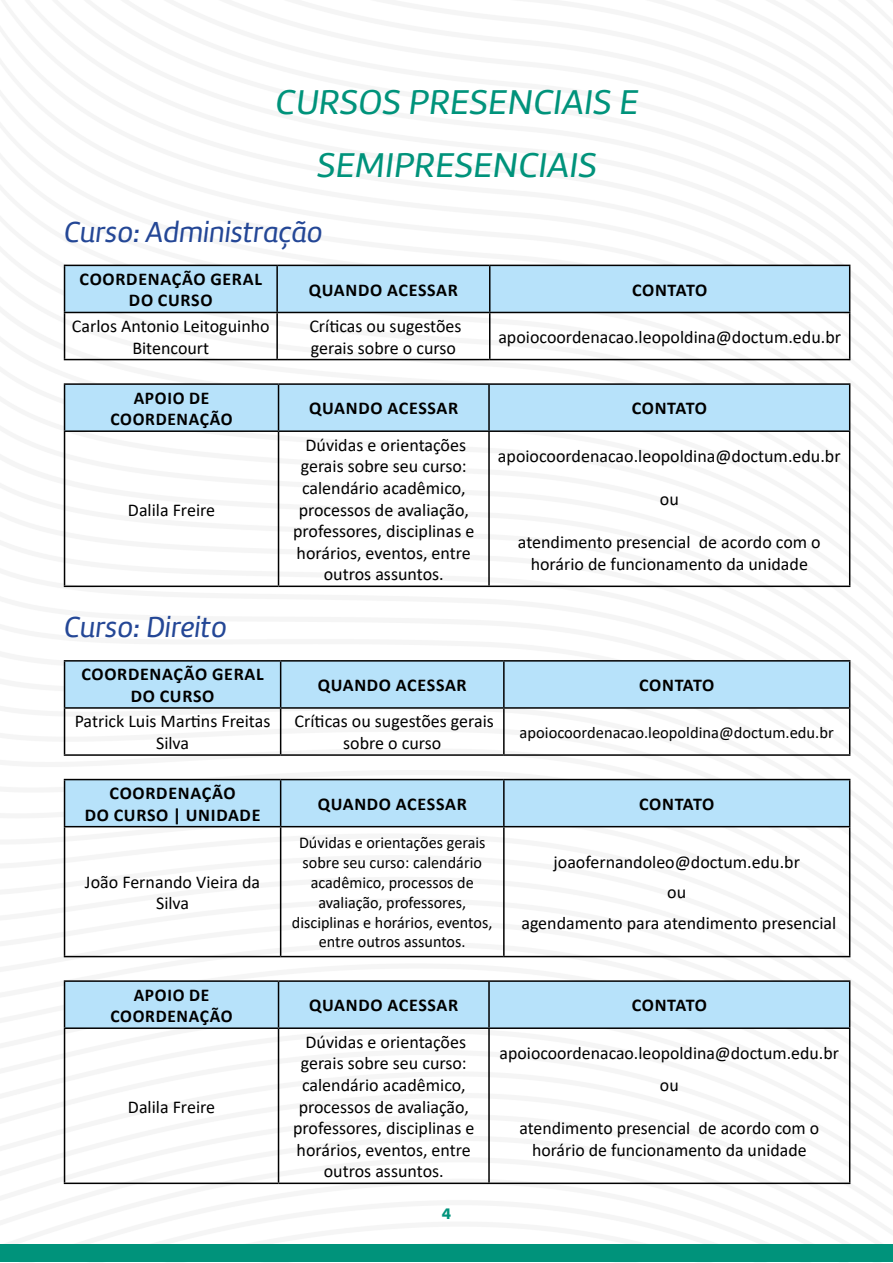
<style>
.page{position:relative;width:893px;height:1263px;background:#fff}
.page>*{position:absolute;margin:0;border:0;box-sizing:border-box;transform-origin:0 0}
.t1{font:35.7px/63px "Amelia Basic Italic";color:#00937b;text-align:center;scale:1.05 1}
.t2{font:30px "Amelia Basic Italic";color:#244796}
.t3{font:18px/21.6px "Calibri";color:#000;text-align:center}
.t4{font:700 18px/21.6px "Calibri";letter-spacing:.04em;color:#000;text-align:center}
.t5{font:700 18px "Calibri";letter-spacing:.02em;color:#000}
.t6{font:16.5px/19.8px "Calibri";color:#000;text-align:center}
.t7{font:700 15px "Futura BT";color:#00937b}
</style>
<div class="page">
<img style="left:0;top:264px;width:851px;height:998px">
<div style="left:1px;top:1244px;width:892px;height:18px;background:#00937b"></div>
<div style="left:65px;top:266px;width:784px;height:46px;background:#b7e2fa"></div>
<hr style="left:64px;top:265px;width:213px;height:1px;background:#000">
<hr style="left:64px;top:266px;width:1px;height:46px;background:#000">
<hr style="left:277px;top:265px;width:213px;height:1px;background:#000">
<hr style="left:276px;top:266px;width:2px;height:46px;background:#000">
<hr style="left:490px;top:265px;width:360px;height:1px;background:#000">
<hr style="left:489px;top:266px;width:1px;height:46px;background:#000">
<hr style="left:849px;top:266px;width:1px;height:46px;background:#000">
<hr style="left:64px;top:312px;width:213px;height:1px;background:#000">
<hr style="left:64px;top:313px;width:1px;height:46px;background:#000">
<hr style="left:277px;top:312px;width:213px;height:1px;background:#000">
<hr style="left:276px;top:313px;width:2px;height:46px;background:#000">
<hr style="left:490px;top:312px;width:360px;height:1px;background:#000">
<hr style="left:489px;top:313px;width:1px;height:46px;background:#000">
<hr style="left:849px;top:313px;width:1px;height:46px;background:#000">
<hr style="left:64px;top:359px;width:213px;height:1px;background:#000">
<hr style="left:277px;top:359px;width:213px;height:1px;background:#000">
<hr style="left:490px;top:359px;width:360px;height:1px;background:#000">
<div style="left:65px;top:385px;width:784px;height:45px;background:#b7e2fa"></div>
<hr style="left:64px;top:383px;width:215px;height:2px;background:#000">
<hr style="left:64px;top:385px;width:1px;height:45px;background:#000">
<hr style="left:279px;top:383px;width:210px;height:2px;background:#000">
<hr style="left:278px;top:385px;width:1px;height:45px;background:#000">
<hr style="left:489px;top:383px;width:361px;height:2px;background:#000">
<hr style="left:488px;top:385px;width:2px;height:45px;background:#000">
<hr style="left:849px;top:385px;width:1px;height:45px;background:#000">
<hr style="left:64px;top:430px;width:215px;height:2px;background:#000">
<hr style="left:64px;top:432px;width:1px;height:154px;background:#000">
<hr style="left:279px;top:430px;width:210px;height:2px;background:#000">
<hr style="left:278px;top:432px;width:1px;height:154px;background:#000">
<hr style="left:489px;top:430px;width:361px;height:2px;background:#000">
<hr style="left:488px;top:432px;width:2px;height:154px;background:#000">
<hr style="left:849px;top:432px;width:1px;height:154px;background:#000">
<hr style="left:64px;top:586px;width:215px;height:1px;background:#000">
<hr style="left:279px;top:586px;width:210px;height:1px;background:#000">
<hr style="left:489px;top:586px;width:361px;height:1px;background:#000">
<div style="left:65px;top:662px;width:784px;height:45px;background:#b7e2fa"></div>
<hr style="left:64px;top:660px;width:217px;height:2px;background:#000">
<hr style="left:64px;top:662px;width:1px;height:45px;background:#000">
<hr style="left:281px;top:660px;width:223px;height:2px;background:#000">
<hr style="left:280px;top:662px;width:1px;height:45px;background:#000">
<hr style="left:504px;top:660px;width:346px;height:2px;background:#000">
<hr style="left:503px;top:662px;width:2px;height:45px;background:#000">
<hr style="left:849px;top:662px;width:1px;height:45px;background:#000">
<hr style="left:64px;top:707px;width:217px;height:2px;background:#000">
<hr style="left:64px;top:709px;width:1px;height:45px;background:#000">
<hr style="left:281px;top:707px;width:223px;height:2px;background:#000">
<hr style="left:280px;top:709px;width:1px;height:45px;background:#000">
<hr style="left:504px;top:707px;width:346px;height:2px;background:#000">
<hr style="left:503px;top:709px;width:2px;height:45px;background:#000">
<hr style="left:849px;top:709px;width:1px;height:45px;background:#000">
<hr style="left:64px;top:754px;width:217px;height:2px;background:#000">
<hr style="left:281px;top:754px;width:223px;height:2px;background:#000">
<hr style="left:504px;top:754px;width:346px;height:2px;background:#000">
<div style="left:65px;top:780px;width:784px;height:46px;background:#b7e2fa"></div>
<hr style="left:64px;top:779px;width:217px;height:1px;background:#000">
<hr style="left:64px;top:780px;width:1px;height:46px;background:#000">
<hr style="left:281px;top:779px;width:223px;height:1px;background:#000">
<hr style="left:280px;top:780px;width:1px;height:46px;background:#000">
<hr style="left:504px;top:779px;width:346px;height:1px;background:#000">
<hr style="left:503px;top:780px;width:2px;height:46px;background:#000">
<hr style="left:849px;top:780px;width:1px;height:46px;background:#000">
<hr style="left:64px;top:826px;width:217px;height:1px;background:#000">
<hr style="left:64px;top:827px;width:1px;height:129px;background:#000">
<hr style="left:281px;top:826px;width:223px;height:1px;background:#000">
<hr style="left:280px;top:827px;width:1px;height:129px;background:#000">
<hr style="left:504px;top:826px;width:346px;height:1px;background:#000">
<hr style="left:503px;top:827px;width:2px;height:129px;background:#000">
<hr style="left:849px;top:827px;width:1px;height:129px;background:#000">
<hr style="left:64px;top:956px;width:217px;height:1px;background:#000">
<hr style="left:281px;top:956px;width:223px;height:1px;background:#000">
<hr style="left:504px;top:956px;width:346px;height:1px;background:#000">
<div style="left:65px;top:982px;width:784px;height:45px;background:#b7e2fa"></div>
<hr style="left:64px;top:980px;width:215px;height:2px;background:#000">
<hr style="left:64px;top:982px;width:1px;height:45px;background:#000">
<hr style="left:279px;top:980px;width:210px;height:2px;background:#000">
<hr style="left:278px;top:982px;width:1px;height:45px;background:#000">
<hr style="left:489px;top:980px;width:361px;height:2px;background:#000">
<hr style="left:488px;top:982px;width:2px;height:45px;background:#000">
<hr style="left:849px;top:982px;width:1px;height:45px;background:#000">
<hr style="left:64px;top:1027px;width:215px;height:2px;background:#000">
<hr style="left:64px;top:1029px;width:1px;height:153px;background:#000">
<hr style="left:279px;top:1027px;width:210px;height:2px;background:#000">
<hr style="left:278px;top:1029px;width:1px;height:153px;background:#000">
<hr style="left:489px;top:1027px;width:361px;height:2px;background:#000">
<hr style="left:488px;top:1029px;width:2px;height:153px;background:#000">
<hr style="left:849px;top:1029px;width:1px;height:153px;background:#000">
<hr style="left:64px;top:1182px;width:215px;height:2px;background:#000">
<hr style="left:279px;top:1182px;width:210px;height:2px;background:#000">
<hr style="left:489px;top:1182px;width:361px;height:2px;background:#000">
<h1 class="t1" style="left:275px;top:70px;width:348px">CURSOS PRESENCIAIS E<br>SEMIPRESENCIAIS</h1>
<h2 class="t2" style="left:64px;top:214px;width:260px">Curso: Administração</h2>
<p class="t4" style="left:80px;top:268px;width:184px">COORDENAÇÃO GERAL<br>DO CURSO</p>
<p class="t4" style="left:309px;top:279px;width:151px">QUANDO ACESSAR</p>
<p class="t5" style="left:632px;top:277px;width:77px">CONTATO</p>
<p class="t3" style="left:72px;top:315px;width:199px">Carlos Antonio Leitoguinho<br>Bitencourt</p>
<p class="t3" style="left:309px;top:315px;width:154px;text-align:left">Críticas ou sugestões gerais sobre o curso</p>
<p class="t3" style="left:498px;top:326px;width:344px">apoiocoordenacao.leopoldina@doctum.edu.br</p>
<p class="t4" style="left:110px;top:387px;width:124px">APOIO DE<br>COORDENAÇÃO</p>
<p class="t4" style="left:309px;top:397px;width:151px">QUANDO ACESSAR</p>
<p class="t5" style="left:632px;top:396px;width:77px">CONTATO</p>
<p class="t3" style="left:128px;top:498px;width:89px">Dalila Freire</p>
<h2 class="t2" style="left:64px;top:610px;width:164px">Curso: Direito</h2>
<p class="t4" style="left:81px;top:663px;width:184px">COORDENAÇÃO GERAL<br>DO CURSO</p>
<p class="t3" style="left:293px;top:433px;width:183px">Dúvidas e orientações gerais sobre seu curso: calendário acadêmico, processos de avaliação, professores, disciplinas e horários, eventos, entre outros assuntos.</p>
<p class="t3" style="left:498px;top:444px;width:344px">apoiocoordenacao.leopoldina@doctum.edu.br</p>
<p class="t3" style="left:660px;top:487px;width:20px">ou</p>
<p class="t3" style="left:518px;top:531px;width:304px">atendimento presencial de acordo com o horário de funcionamento da unidade</p>
<p class="t4" style="left:318px;top:674px;width:151px">QUANDO ACESSAR</p>
<p class="t5" style="left:639px;top:672px;width:77px">CONTATO</p>
<p class="t3" style="left:75px;top:710px;width:197px">Patrick Luis Martins Freitas<br>Silva</p>
<p class="t3" style="left:295px;top:710px;width:201px">Críticas ou sugestões gerais sobre o curso</p>
<p class="t6" style="left:520px;top:722px;width:316px">apoiocoordenacao.leopoldina@doctum.edu.br</p>
<p class="t4" style="left:85px;top:782px;width:177px">COORDENAÇÃO<br>DO CURSO | UNIDADE</p>
<p class="t4" style="left:318px;top:793px;width:151px">QUANDO ACESSAR</p>
<p class="t5" style="left:639px;top:791px;width:77px">CONTATO</p>
<p class="t3" style="left:85px;top:870px;width:177px">João Fernando Vieira da<br>Silva</p>
<p class="t6" style="left:292px;top:832px;width:202px">Dúvidas e orientações gerais sobre seu curso: calendário acadêmico, processos de avaliação, professores, disciplinas e horários, eventos, entre outros assuntos.</p>
<p class="t3" style="left:521px;top:846px;width:316px;line-height:30.6px">joaofernandoleo@doctum.edu.br<br>ou<br>agendamento para atendimento presencial</p>
<p class="t4" style="left:110px;top:983px;width:124px">APOIO DE<br>COORDENAÇÃO</p>
<p class="t4" style="left:309px;top:994px;width:151px">QUANDO ACESSAR</p>
<p class="t5" style="left:632px;top:993px;width:77px">CONTATO</p>
<p class="t3" style="left:128px;top:1095px;width:89px">Dalila Freire</p>
<p class="t3" style="left:293px;top:1030px;width:183px">Dúvidas e orientações gerais sobre seu curso: calendário acadêmico, processos de avaliação, professores, disciplinas e horários, eventos, entre outros assuntos.</p>
<p class="t3" style="left:500px;top:1036px;width:341px;line-height:32.4px">apoiocoordenacao.leopoldina@doctum.edu.br ou</p>
<p class="t3" style="left:519px;top:1117px;width:301px">atendimento presencial de acordo com o horário de funcionamento da unidade</p>
<p class="t7" style="left:442px;top:1204px;width:11px">4</p>
</div>
